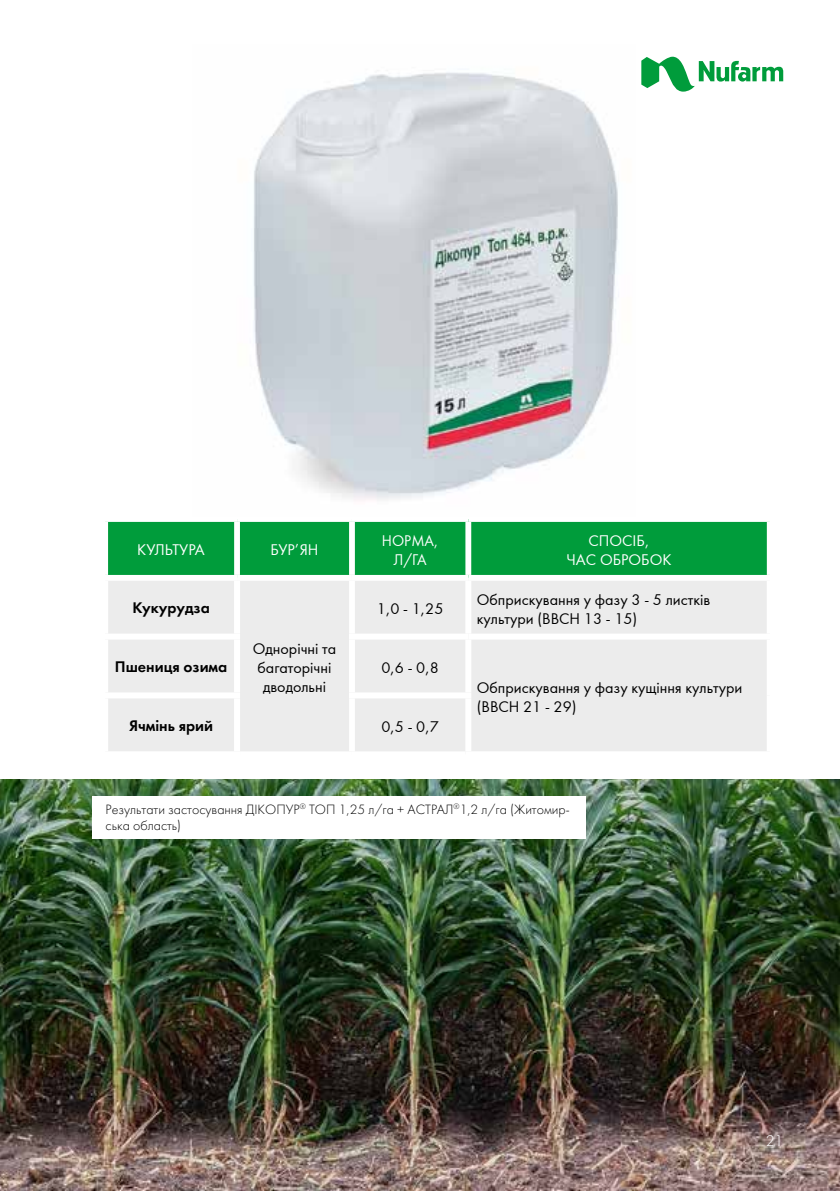
<style>
.page{position:relative;width:840px;height:1191px;background:#fff}
.page>*{position:absolute;margin:0;border:0;box-sizing:border-box;transform-origin:0 0}
.t1{font:16px/19.2px "Futura Book C";color:#000}
.t2{font:16px/19.2px "Futura Book C";color:#fff;text-align:center}
.t3{font:16px "Futura Demi C";color:#000}
.t4{font:16px/19.2px "Futura Book C";color:#fff;text-align:center;scale:.96 1}
.t5{font:16px "Futura Light C";color:#fff}
.t6{font:14px/16.8px "Futura Light C";color:#000}
</style>
<div class="page">
<svg style="left:641px;top:57px;width:141px;height:35px"></svg>
<img style="left:253px;top:72px;width:365px;height:428px">
<img style="left:0;top:779px;width:839px;height:412px">
<div style="left:92px;top:796px;width:493px;height:42px;background:#fff"></div>
<div style="left:108px;top:522px;width:658px;height:53px;background:#009c3b"></div>
<div style="left:108px;top:581px;width:658px;height:170px;background:#ececec"></div>
<div style="left:234px;top:522px;width:6px;height:53px;background:#fff"></div>
<div style="left:349px;top:522px;width:5px;height:53px;background:#fff"></div>
<div style="left:465px;top:522px;width:6px;height:53px;background:#fff"></div>
<div style="left:349px;top:581px;width:5px;height:52px;background:#fff"></div>
<div style="left:349px;top:633px;width:119px;height:6px;background:#fff"></div>
<div style="left:349px;top:692px;width:122px;height:6px;background:#fff"></div>
<div style="left:102px;top:633px;width:138px;height:6px;background:#fff"></div>
<div style="left:102px;top:692px;width:138px;height:6px;background:#fff"></div>
<div style="left:349px;top:698px;width:5px;height:53px;background:#fff"></div>
<div style="left:234px;top:581px;width:6px;height:52px;background:#fff"></div>
<div style="left:234px;top:639px;width:6px;height:53px;background:#fff"></div>
<div style="left:234px;top:698px;width:6px;height:53px;background:#fff"></div>
<div style="left:465px;top:581px;width:6px;height:52px;background:#fff"></div>
<div style="left:349px;top:639px;width:6px;height:53px;background:#fff"></div>
<div style="left:468px;top:633px;width:304px;height:6px;background:#fff"></div>
<div style="left:465px;top:639px;width:6px;height:53px;background:#fff"></div>
<div style="left:465px;top:698px;width:6px;height:53px;background:#fff"></div>
<p class="t2" style="left:137px;top:541px;width:69px">КУЛЬТУРА</p>
<p class="t2" style="left:270px;top:541px;width:49px">БУР’ЯН</p>
<p class="t4" style="left:382px;top:531px;width:60px">НОРМА,<br>Л/ГА</p>
<p class="t2" style="left:566px;top:531px;width:106px">СПОСІБ,<br>ЧАС ОБРОБОК</p>
<p class="t3" style="left:132px;top:598px;width:79px">Кукурудза</p>
<p class="t1" style="left:253px;top:639px;width:85px;text-align:center">Однорічні та багаторічні дводольні</p>
<p class="t1" style="left:376px;top:599px;width:68px">1,0 - 1,25</p>
<p class="t1" style="left:476px;top:590px;width:235px">Обприскування у фазу 3 - 5 листків культури (ВВСН 13 - 15)</p>
<p class="t3" style="left:115px;top:657px;width:114px">Пшениця озима</p>
<p class="t1" style="left:381px;top:658px;width:59px">0,6 - 0,8</p>
<p class="t1" style="left:476px;top:678px;width:267px">Обприскування у фазу кущіння культури (ВВСН 21 - 29)</p>
<p class="t3" style="left:129px;top:716px;width:86px">Ячмінь ярий</p>
<p class="t1" style="left:381px;top:717px;width:59px">0,5 - 0,7</p>
<p class="t6" style="left:105px;top:801px;width:465px">Результати застосування ДІКОПУР<sup>®</sup> ТОП 1,25 л/га + АСТРАЛ<sup>®</sup>1,2 л/га (Житомир&shy;ська область)</p>
<p class="t5" style="left:765px;top:1132px;width:19px">21</p>
</div>
